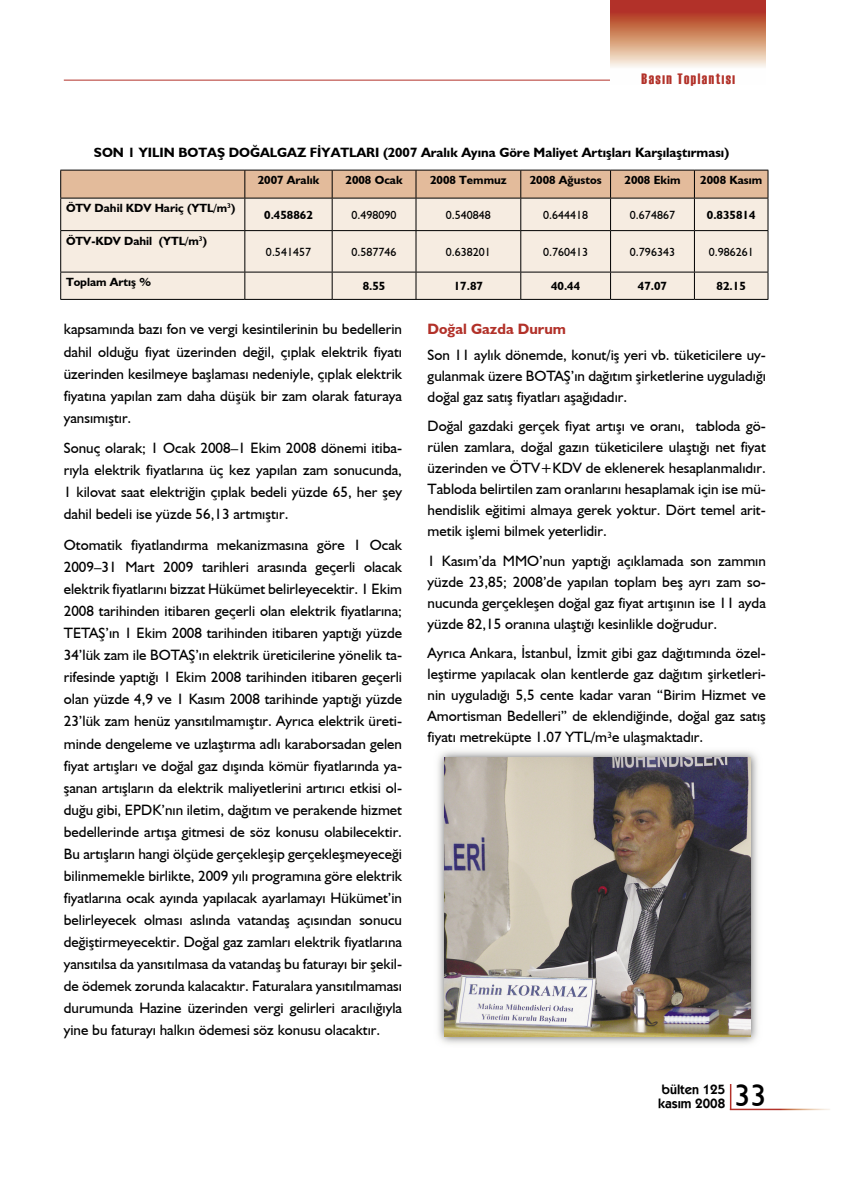
<style>
.page{position:relative;width:851px;height:1191px;background:#fff}
.page>*{position:absolute;margin:0;border:0;box-sizing:border-box;transform-origin:0 0}
.t1{font:31.5px "Humanist 521 BT";color:#000}
.t2{font:15px/22px "Humanist 521 BT";color:#000;text-align:justify}
.t3{font:15px "Haettenschweiler";letter-spacing:.1em;color:#b23129}
.t4{font:700 15px "Humanist 521 BT";color:#b23129}
.t5{font:700 13.5px "Humanist 521 BT";color:#000}
.t6{font:600 13.5px/13.5px "Kabel IT Cby BT";color:#000}
.t7{font:700 11.85px "Humanist 521 BT";color:#000}
.t8{font:11.85px "Humanist 521 BT";color:#000}
</style>
<div class="page">
<hr style="left:64px;top:80px;width:619px;height:1px;background:#b23129">
<hr style="left:729px;top:1084px;width:2px;height:25px;background:#b23129">
<hr style="left:729px;top:1108px;width:101px;height:2px;background:#fff">
<svg style="left:610px;top:0;width:155px;height:81px"></svg>
<div style="left:61px;top:199px;width:706px;height:100px;background:#f6ece1"></div>
<svg style="left:60px;top:170px;width:708px;height:28px"></svg>
<hr style="left:60px;top:198px;width:185px;height:1px;background:#000">
<hr style="left:60px;top:198px;width:1px;height:32px;background:#000">
<hr style="left:245px;top:198px;width:87px;height:1px;background:#000">
<hr style="left:244px;top:198px;width:1px;height:32px;background:#000">
<hr style="left:332px;top:198px;width:84px;height:1px;background:#000">
<hr style="left:332px;top:198px;width:1px;height:32px;background:#000">
<hr style="left:416px;top:198px;width:104px;height:1px;background:#000">
<hr style="left:415px;top:198px;width:1px;height:32px;background:#000">
<hr style="left:520px;top:198px;width:90px;height:1px;background:#000">
<hr style="left:520px;top:198px;width:1px;height:32px;background:#000">
<hr style="left:610px;top:198px;width:84px;height:1px;background:#000">
<hr style="left:610px;top:198px;width:1px;height:32px;background:#000">
<hr style="left:694px;top:198px;width:74px;height:1px;background:#000">
<hr style="left:694px;top:198px;width:1px;height:32px;background:#000">
<hr style="left:767px;top:198px;width:1px;height:32px;background:#000">
<hr style="left:60px;top:230px;width:185px;height:1px;background:#000">
<hr style="left:60px;top:231px;width:1px;height:41px;background:#000">
<hr style="left:245px;top:230px;width:87px;height:1px;background:#000">
<hr style="left:244px;top:231px;width:1px;height:41px;background:#000">
<hr style="left:332px;top:230px;width:84px;height:1px;background:#000">
<hr style="left:332px;top:231px;width:1px;height:41px;background:#000">
<hr style="left:416px;top:230px;width:104px;height:1px;background:#000">
<hr style="left:415px;top:231px;width:1px;height:41px;background:#000">
<hr style="left:520px;top:230px;width:90px;height:1px;background:#000">
<hr style="left:520px;top:231px;width:1px;height:41px;background:#000">
<hr style="left:610px;top:230px;width:84px;height:1px;background:#000">
<hr style="left:610px;top:231px;width:1px;height:41px;background:#000">
<hr style="left:694px;top:230px;width:74px;height:1px;background:#000">
<hr style="left:694px;top:231px;width:1px;height:41px;background:#000">
<hr style="left:767px;top:231px;width:1px;height:41px;background:#000">
<hr style="left:60px;top:272px;width:185px;height:1px;background:#000">
<svg style="left:60px;top:272px;width:1px;height:27px"></svg>
<hr style="left:245px;top:272px;width:87px;height:1px;background:#000">
<svg style="left:244px;top:272px;width:1px;height:27px"></svg>
<hr style="left:332px;top:272px;width:84px;height:1px;background:#000">
<svg style="left:332px;top:272px;width:1px;height:27px"></svg>
<hr style="left:416px;top:272px;width:104px;height:1px;background:#000">
<svg style="left:415px;top:272px;width:1px;height:27px"></svg>
<hr style="left:520px;top:272px;width:90px;height:1px;background:#000">
<svg style="left:520px;top:272px;width:1px;height:27px"></svg>
<hr style="left:610px;top:272px;width:84px;height:1px;background:#000">
<svg style="left:610px;top:272px;width:1px;height:27px"></svg>
<hr style="left:694px;top:272px;width:74px;height:1px;background:#000">
<svg style="left:694px;top:272px;width:1px;height:27px"></svg>
<svg style="left:767px;top:272px;width:1px;height:27px"></svg>
<hr style="left:60px;top:299px;width:185px;height:1px;background:#000">
<hr style="left:245px;top:299px;width:87px;height:1px;background:#000">
<hr style="left:332px;top:299px;width:84px;height:1px;background:#000">
<hr style="left:416px;top:299px;width:104px;height:1px;background:#000">
<hr style="left:520px;top:299px;width:90px;height:1px;background:#000">
<hr style="left:610px;top:299px;width:84px;height:1px;background:#000">
<hr style="left:694px;top:299px;width:74px;height:1px;background:#000">
<img style="left:438px;top:751px;width:320px;height:293px">
<img style="left:444px;top:758px;width:306px;height:278px">
<p class="t3" style="left:641px;top:69px;width:95px">Basın Toplantısı</p>
<p class="t5" style="left:94px;top:144px;width:636px">SON 1 YILIN BOTAŞ DOĞALGAZ FİYATLARI (2007 Aralık Ayına Göre Maliyet Artışları Karşılaştırması)</p>
<p class="t7" style="left:258px;top:173px;width:63px">2007 Aralık</p>
<p class="t7" style="left:345px;top:173px;width:59px">2008 Ocak</p>
<p class="t7" style="left:430px;top:173px;width:78px">2008 Temmuz</p>
<p class="t7" style="left:529px;top:173px;width:73px">2008 Ağustos</p>
<p class="t7" style="left:624px;top:173px;width:57px">2008 Ekim</p>
<p class="t7" style="left:700px;top:173px;width:63px">2008 Kasım</p>
<p class="t7" style="left:66px;top:201px;width:171px">ÖTV Dahil KDV Hariç (YTL/m<sup>3</sup>)</p>
<p class="t7" style="left:264px;top:207px;width:50px">0.458862</p>
<p class="t8" style="left:351px;top:207px;width:47px">0.498090</p>
<p class="t8" style="left:446px;top:207px;width:47px">0.540848</p>
<p class="t8" style="left:543px;top:207px;width:47px">0.644418</p>
<p class="t8" style="left:630px;top:207px;width:47px">0.674867</p>
<p class="t7" style="left:706px;top:207px;width:50px">0.835814</p>
<p class="t7" style="left:66px;top:233px;width:142px">ÖTV-KDV Dahil (YTL/m<sup>3</sup>)</p>
<p class="t8" style="left:266px;top:244px;width:47px">0.541457</p>
<p class="t8" style="left:351px;top:244px;width:47px">0.587746</p>
<p class="t8" style="left:446px;top:244px;width:47px">0.638201</p>
<p class="t8" style="left:543px;top:244px;width:47px">0.760413</p>
<p class="t8" style="left:630px;top:244px;width:47px">0.796343</p>
<p class="t8" style="left:708px;top:244px;width:47px">0.986261</p>
<p class="t7" style="left:66px;top:275px;width:86px">Toplam Artış %</p>
<p class="t7" style="left:362px;top:279px;width:24px">8.55</p>
<p class="t7" style="left:453px;top:279px;width:31px">17.87</p>
<p class="t7" style="left:551px;top:279px;width:31px">40.44</p>
<p class="t7" style="left:637px;top:279px;width:31px">47.07</p>
<p class="t7" style="left:716px;top:279px;width:31px">82.15</p>
<p class="t2" style="left:64px;top:318px;width:340px">kapsamında bazı fon ve vergi kesintilerinin bu bedellerin dahil olduğu fiyat üzerinden değil, çıplak elektrik fiyatı üzerinden kesilmeye başlaması nedeniyle, çıplak elektrik fiyatına yapılan zam daha düşük bir zam olarak faturaya yansımıştır.</p>
<p class="t2" style="left:64px;top:437px;width:340px">Sonuç olarak; 1 Ocak 2008–1 Ekim 2008 dönemi itiba&shy;rıyla elektrik fiyatlarına üç kez yapılan zam sonucunda, 1 kilovat saat elektriğin çıplak bedeli yüzde 65, her şey dahil bedeli ise yüzde 56,13 artmıştır.</p>
<p class="t2" style="left:64px;top:533px;width:340px">Otomatik fiyatlandırma mekanizmasına göre 1 Ocak 2009–31 Mart 2009 tarihleri arasında geçerli olacak elektrik fiyatlarını bizzat Hükümet belirleyecektir. 1 Ekim 2008 tarihinden itibaren geçerli olan elektrik fiyatlarına; TETAŞ’ın 1 Ekim 2008 tarihinden itibaren yaptığı yüzde 34’lük zam ile BOTAŞ’ın elektrik üreticilerine yönelik ta&shy;rifesinde yaptığı 1 Ekim 2008 tarihinden itibaren geçerli olan yüzde 4,9 ve 1 Kasım 2008 tarihinde yaptığı yüzde 23’lük zam henüz yansıtılmamıştır. Ayrıca elektrik üreti&shy;minde dengeleme ve uzlaştırma adlı karaborsadan gelen fiyat artışları ve doğal gaz dışında kömür fiyatlarında ya&shy;şanan artışların da elektrik maliyetlerini artırıcı etkisi ol&shy;duğu gibi, EPDK’nın iletim, dağıtım ve perakende hizmet bedellerinde artışa gitmesi de söz konusu olabilecektir.<br>Bu artışların hangi ölçüde gerçekleşip gerçekleşmeyeceği bilinmemekle birlikte, 2009 yılı programına göre elektrik fiyatlarına ocak ayında yapılacak ayarlamayı Hükümet’in belirleyecek olması aslında vatandaş açısından sonucu değiştirmeyecektir. Doğal gaz zamları elektrik fiyatlarına yansıtılsa da yansıtılmasa da vatandaş bu faturayı bir şekil&shy;de ödemek zorunda kalacaktır. Faturalara yansıtılmaması durumunda Hazine üzerinden vergi gelirleri aracılığıyla yine bu faturayı halkın ödemesi söz konusu olacaktır.</p>
<p class="t4" style="left:427px;top:320px;width:140px">Doğal Gazda Durum</p>
<p class="t2" style="left:427px;top:344px;width:340px;line-height:21px">Son 11 aylık dönemde, konut/iş yeri vb. tüketicilere uy&shy;gulanmak üzere BOTAŞ’ın dağıtım şirketlerine uyguladığı doğal gaz satış fiyatları aşağıdadır.</p>
<p class="t2" style="left:427px;top:415px;width:340px;line-height:21px">Doğal gazdaki gerçek fiyat artışı ve oranı, tabloda gö&shy;rülen zamlara, doğal gazın tüketicilere ulaştığı net fiyat üzerinden ve ÖTV+KDV de eklenerek hesaplanmalıdır.<br>Tabloda belirtilen zam oranlarını hesaplamak için ise mü&shy;hendislik eğitimi almaya gerek yoktur. Dört temel arit&shy;metik işlemi bilmek yeterlidir.</p>
<p class="t2" style="left:427px;top:550px;width:340px;line-height:21px">1 Kasım’da MMO’nun yaptığı açıklamada son zammın yüzde 23,85; 2008’de yapılan toplam beş ayrı zam so&shy;nucunda gerçekleşen doğal gaz fiyat artışının ise 11 ayda yüzde 82,15 oranına ulaştığı kesinlikle doğrudur.</p>
<p class="t2" style="left:427px;top:642px;width:340px;line-height:21px">Ayrıca Ankara, İstanbul, İzmit gibi gaz dağıtımında özel&shy;leştirme yapılacak olan kentlerde gaz dağıtım şirketleri&shy;nin uyguladığı 5,5 cente kadar varan “Birim Hizmet ve Amortisman Bedelleri” de eklendiğinde, doğal gaz satış fiyatı metreküpte 1.07 YTL/m³e ulaşmaktadır.</p>
<p class="t6" style="left:658px;top:1082px;width:68px">bülten 125 kasım 2008</p>
<h1 class="t1" style="left:734px;top:1076px;width:33px">33</h1>
</div>
